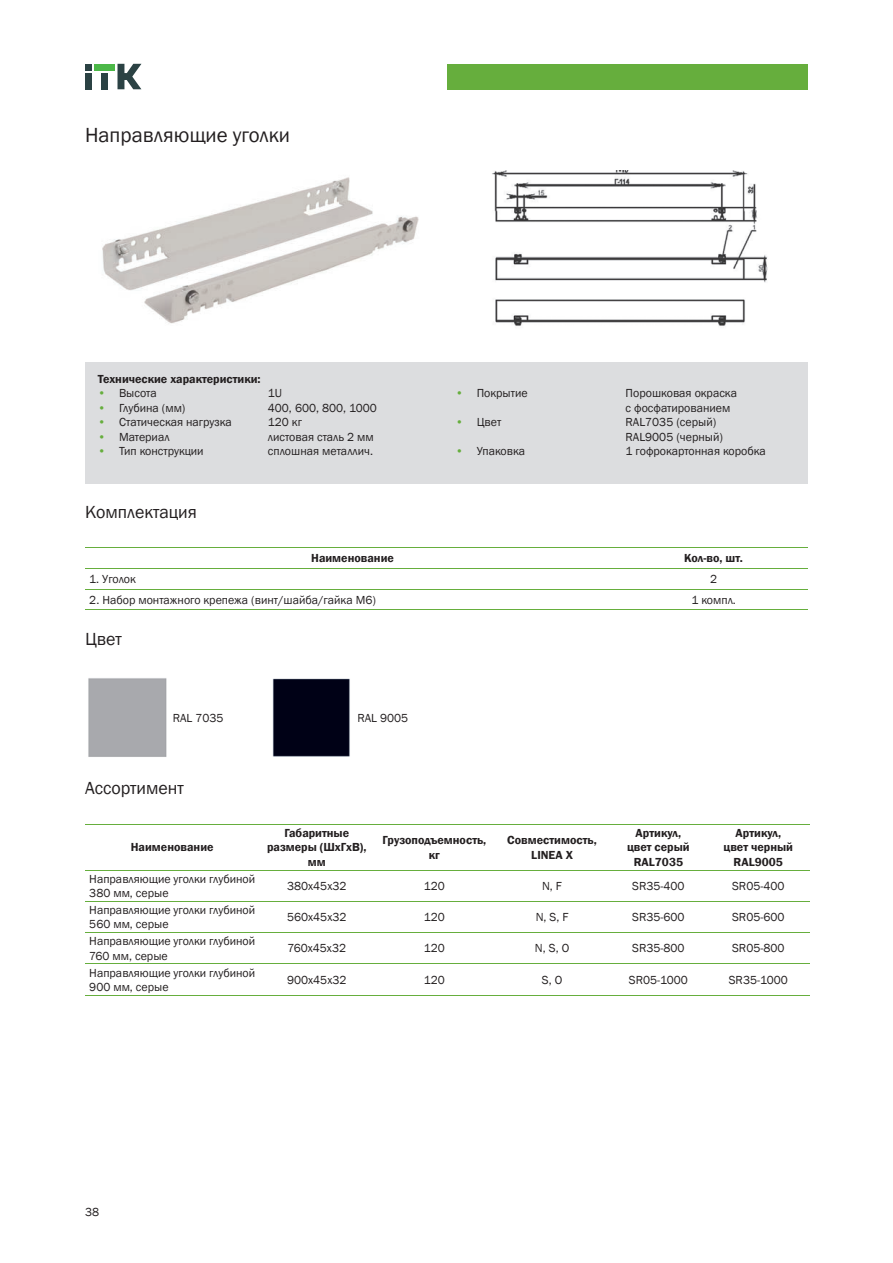
<style>
.page{position:relative;width:893px;height:1263px;background:#fff}
.page>*{position:absolute;margin:0;border:0;box-sizing:border-box;transform-origin:0 0}
.t1{font:21px "Franklin Gothic";color:#231f20}
.t2{font:18px "Franklin Gothic";color:#231f20}
.t3{font:12px/14.4px "Franklin Gothic";color:#231f20}
.t4{font:600 12px/14.4px "Franklin Gothic";color:#231f20;text-align:center}
.s1{color:#66ae3d}
</style>
<div class="page">
<div style="left:85px;top:73px;width:7px;height:16px;background:#2b4244"></div>
<div style="left:85px;top:64px;width:7px;height:7px;background:#2b4244"></div>
<div style="left:101px;top:73px;width:7px;height:16px;background:#2b4244"></div>
<div style="left:94px;top:64px;width:21px;height:7px;background:#4cb848"></div>
<svg style="left:118px;top:64px;width:23px;height:25px"></svg>
<div style="left:447px;top:64px;width:361px;height:25px;background:#66ae3d"></div>
<div style="left:85px;top:362px;width:723px;height:122px;background:#dcdddf"></div>
<img style="left:492px;top:170px;width:276px;height:156px">
<hr style="left:85px;top:547px;width:535px;height:1px;background:#66ae3d">
<hr style="left:620px;top:547px;width:187px;height:1px;background:#66ae3d">
<hr style="left:85px;top:568px;width:535px;height:1px;background:#66ae3d">
<hr style="left:620px;top:568px;width:187px;height:1px;background:#66ae3d">
<hr style="left:85px;top:589px;width:535px;height:1px;background:#66ae3d">
<hr style="left:620px;top:589px;width:187px;height:1px;background:#66ae3d">
<hr style="left:85px;top:609px;width:535px;height:1px;background:#66ae3d">
<hr style="left:620px;top:609px;width:187px;height:1px;background:#66ae3d">
<div style="left:88px;top:678px;width:79px;height:79px;background:#a8a9ad"></div>
<img style="left:272px;top:678px;width:78px;height:79px">
<hr style="left:85px;top:824px;width:174px;height:1px;background:#66ae3d">
<hr style="left:259px;top:824px;width:115px;height:1px;background:#66ae3d">
<hr style="left:374px;top:824px;width:121px;height:1px;background:#66ae3d">
<hr style="left:495px;top:824px;width:114px;height:1px;background:#66ae3d">
<hr style="left:609px;top:824px;width:98px;height:1px;background:#66ae3d">
<hr style="left:707px;top:824px;width:102px;height:1px;background:#66ae3d">
<hr style="left:85px;top:870px;width:174px;height:1px;background:#66ae3d">
<hr style="left:259px;top:870px;width:115px;height:1px;background:#66ae3d">
<hr style="left:374px;top:870px;width:121px;height:1px;background:#66ae3d">
<hr style="left:495px;top:870px;width:114px;height:1px;background:#66ae3d">
<hr style="left:609px;top:870px;width:98px;height:1px;background:#66ae3d">
<hr style="left:707px;top:870px;width:102px;height:1px;background:#66ae3d">
<hr style="left:85px;top:901px;width:174px;height:1px;background:#66ae3d">
<hr style="left:259px;top:901px;width:115px;height:1px;background:#66ae3d">
<hr style="left:374px;top:901px;width:121px;height:1px;background:#66ae3d">
<hr style="left:495px;top:901px;width:114px;height:1px;background:#66ae3d">
<hr style="left:609px;top:901px;width:98px;height:1px;background:#66ae3d">
<hr style="left:707px;top:901px;width:102px;height:1px;background:#66ae3d">
<hr style="left:85px;top:932px;width:174px;height:1px;background:#66ae3d">
<hr style="left:259px;top:932px;width:115px;height:1px;background:#66ae3d">
<hr style="left:374px;top:932px;width:121px;height:1px;background:#66ae3d">
<hr style="left:495px;top:932px;width:114px;height:1px;background:#66ae3d">
<hr style="left:609px;top:932px;width:98px;height:1px;background:#66ae3d">
<hr style="left:707px;top:932px;width:102px;height:1px;background:#66ae3d">
<hr style="left:85px;top:963px;width:174px;height:1px;background:#66ae3d">
<hr style="left:259px;top:963px;width:115px;height:1px;background:#66ae3d">
<hr style="left:374px;top:963px;width:121px;height:1px;background:#66ae3d">
<hr style="left:495px;top:963px;width:114px;height:1px;background:#66ae3d">
<hr style="left:609px;top:963px;width:98px;height:1px;background:#66ae3d">
<hr style="left:707px;top:963px;width:102px;height:1px;background:#66ae3d">
<hr style="left:85px;top:995px;width:174px;height:1px;background:#66ae3d">
<hr style="left:259px;top:995px;width:115px;height:1px;background:#66ae3d">
<hr style="left:374px;top:995px;width:121px;height:1px;background:#66ae3d">
<hr style="left:495px;top:995px;width:114px;height:1px;background:#66ae3d">
<hr style="left:609px;top:995px;width:98px;height:1px;background:#66ae3d">
<hr style="left:707px;top:995px;width:102px;height:1px;background:#66ae3d">
<img style="left:102px;top:177px;width:317px;height:147px">
<h1 class="t1" style="left:85px;top:122px;width:206px">Направляющие уголки</h1>
<p class="t4" style="left:98px;top:372px;width:164px">Технические характеристики:</p>
<p class="t3" style="left:98px;top:386px;width:60px"><span class="s1">•</span> Высота</p>
<p class="t3" style="left:268px;top:386px;width:16px">1U</p>
<p class="t3" style="left:98px;top:401px;width:89px"><span class="s1">•</span> Глубина (мм)</p>
<p class="t3" style="left:268px;top:401px;width:111px">400, 600, 800, 1000</p>
<p class="t3" style="left:98px;top:415px;width:135px"><span class="s1">•</span> Статическая нагрузка</p>
<p class="t3" style="left:268px;top:415px;width:36px">120 кг</p>
<p class="t3" style="left:98px;top:430px;width:73px"><span class="s1">•</span> Материал</p>
<p class="t3" style="left:268px;top:430px;width:107px">листовая сталь 2 мм</p>
<p class="t3" style="left:98px;top:444px;width:107px"><span class="s1">•</span> Тип конструкции</p>
<p class="t3" style="left:268px;top:444px;width:107px">сплошная металлич.</p>
<h2 class="t2" style="left:85px;top:500px;width:113px">Комплектация</h2>
<p class="t3" style="left:455px;top:386px;width:74px"><span class="s1">•</span> Покрытие</p>
<p class="t3" style="left:626px;top:386px;width:113px">Порошковая окраска с фосфатированием</p>
<p class="t3" style="left:455px;top:415px;width:47px"><span class="s1">•</span> Цвет</p>
<p class="t3" style="left:626px;top:415px;width:99px">RAL7035 (серый)<br>RAL9005 (черный)</p>
<p class="t3" style="left:455px;top:444px;width:71px"><span class="s1">•</span> Упаковка</p>
<p class="t3" style="left:626px;top:444px;width:142px">1 гофрокартонная коробка</p>
<p class="t4" style="left:311px;top:551px;width:84px">Наименование</p>
<p class="t4" style="left:684px;top:551px;width:60px">Кол-во, шт.</p>
<p class="t3" style="left:89px;top:572px;width:48px">1. Уголок</p>
<p class="t3" style="left:710px;top:572px;width:9px">2</p>
<p class="t3" style="left:89px;top:593px;width:288px">2. Набор монтажного крепежа (винт/шайба/гайка М6)</p>
<p class="t3" style="left:691px;top:593px;width:46px">1 компл.</p>
<h2 class="t2" style="left:85px;top:628px;width:38px">Цвет</h2>
<p class="t3" style="left:173px;top:711px;width:52px">RAL 7035</p>
<p class="t3" style="left:357px;top:711px;width:52px">RAL 9005</p>
<h2 class="t2" style="left:85px;top:777px;width:100px">Ассортимент</h2>
<p class="t4" style="left:131px;top:840px;width:84px">Наименование</p>
<p class="t4" style="left:267px;top:826px;width:101px">Габаритные размеры (ШхГхВ), мм</p>
<p class="t4" style="left:382px;top:833px;width:105px">Грузоподъемность, кг</p>
<p class="t4" style="left:507px;top:833px;width:91px">Совместимость,<br>LINEA X</p>
<p class="t4" style="left:627px;top:826px;width:64px">Артикул, цвет серый<br>RAL7035</p>
<p class="t4" style="left:724px;top:826px;width:71px">Артикул, цвет черный<br>RAL9005</p>
<p class="t3" style="left:89px;top:872px;width:167px">Направляющие уголки глубиной<br>380 мм, серые</p>
<p class="t3" style="left:287px;top:879px;width:61px">380x45x32</p>
<p class="t3" style="left:424px;top:879px;width:23px">120</p>
<p class="t3" style="left:542px;top:879px;width:21px">N, F</p>
<p class="t3" style="left:632px;top:879px;width:54px">SR35-400</p>
<p class="t3" style="left:732px;top:879px;width:54px">SR05-400</p>
<p class="t3" style="left:89px;top:903px;width:167px">Направляющие уголки глубиной<br>560 мм, серые</p>
<p class="t3" style="left:287px;top:910px;width:61px">560x45x32</p>
<p class="t3" style="left:424px;top:910px;width:23px">120</p>
<p class="t3" style="left:536px;top:910px;width:34px">N, S, F</p>
<p class="t3" style="left:632px;top:910px;width:54px">SR35-600</p>
<p class="t3" style="left:732px;top:910px;width:54px">SR05-600</p>
<p class="t3" style="left:89px;top:934px;width:167px">Направляющие уголки глубиной<br>760 мм, серые</p>
<p class="t3" style="left:287px;top:941px;width:60px">760x45x32</p>
<p class="t3" style="left:424px;top:941px;width:23px">120</p>
<p class="t3" style="left:535px;top:941px;width:36px">N, S, O</p>
<p class="t3" style="left:632px;top:941px;width:54px">SR35-800</p>
<p class="t3" style="left:732px;top:941px;width:54px">SR05-800</p>
<p class="t3" style="left:89px;top:966px;width:167px">Направляющие уголки глубиной<br>900 мм, серые</p>
<p class="t3" style="left:287px;top:973px;width:61px">900x45x32</p>
<p class="t3" style="left:424px;top:973px;width:23px">120</p>
<p class="t3" style="left:542px;top:973px;width:22px">S, O</p>
<p class="t3" style="left:629px;top:973px;width:61px">SR05-1000</p>
<p class="t3" style="left:729px;top:973px;width:61px">SR35-1000</p>
<p class="t3" style="left:85px;top:1205px;width:16px">38</p>
</div>
